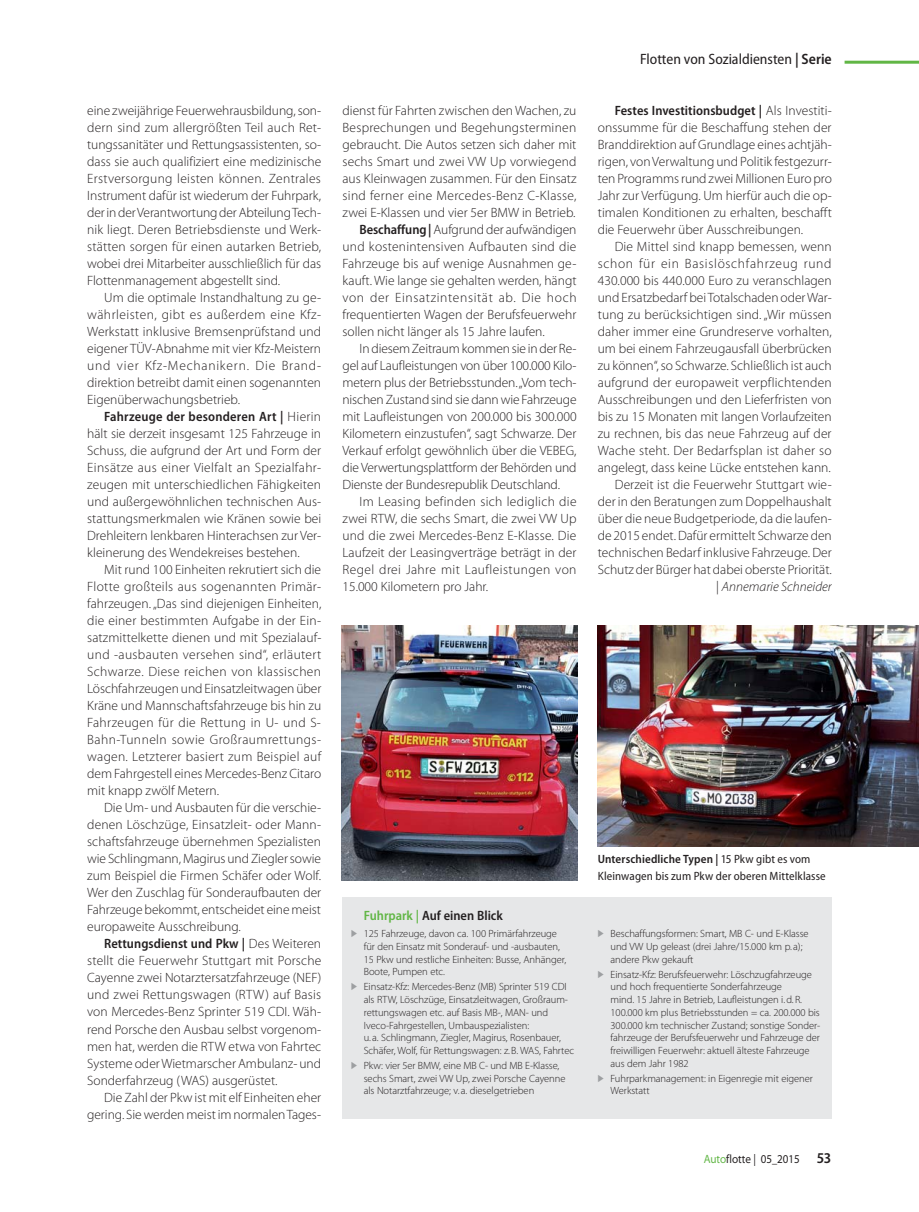
<style>
.page{position:relative;width:919px;height:1212px;background:#fff}
.page>*{position:absolute;margin:0;border:0;box-sizing:border-box;transform-origin:0 0}
.t1{font:semi-condensed 15px "Myriad Pro";color:#231f20}
.t2{font:300 13.5px/17px "Myriad Pro";color:#231f20;text-align:justify}
.t3{font:300 13.5px "Myriad Pro";letter-spacing:.02em;color:#231f20}
.t4{font:300 13.5px "Myriad Pro";letter-spacing:.025em;color:#231f20}
.t5{font:300 13.5px "Myriad Pro";letter-spacing:.03em;color:#231f20}
.t6{font:300 13.5px "Myriad Pro";letter-spacing:.05em;color:#231f20}
.t7{font:600 semi-condensed 13.5px "Myriad Pro";color:#231f20}
.t8{font:semi-condensed 12px/17px "Myriad Pro";letter-spacing:.01em;color:#231f20}
.t9{font:semi-expanded 12px "Myriad Pro";color:#231f20;scale:.85 1}
.t10{font:300 10.5px/12.8px "Myriad Pro";letter-spacing:-.005em;color:#231f20}
.s1{font-weight:600;font-stretch:semi-condensed}
.s2{color:#61b645}
.s3{font-weight:600}
.s4{font-style:italic}
.s5{font-weight:600;font-stretch:semi-condensed;font-size:15px}
</style>
<div class="page">
<div style="left:342px;top:897px;width:489px;height:221px;background:#e6e7e8"></div>
<hr style="left:844px;top:61px;width:74px;height:3px;background:#61b645">
<img style="left:342px;top:625px;width:235px;height:255px">
<img style="left:597px;top:625px;width:321px;height:221px">
<p class="t2" style="left:87px;top:103px;width:235px">eine zweijährige Feuerwehrausbildung, son&shy;dern sind zum allergrößten Teil auch Ret&shy;tungssanitäter und Rettungsassistenten, so&shy;dass sie auch qualifiziert eine medizinische Erstversorgung leisten können. Zentrales Instrument dafür ist wiederum der Fuhrpark, der in der Verantwortung der Abteilung Tech&shy;nik liegt. Deren Betriebsdienste und Werk&shy;stätten sorgen für einen autarken Betrieb, wobei drei Mitarbeiter ausschließlich für das Flottenmanagement abgestellt sind.</p>
<p class="t2" style="left:87px;top:290px;width:235px;text-indent:17px">Um die optimale Instandhaltung zu ge&shy;währleisten, gibt es außerdem eine Kfz-Werkstatt inklusive Bremsenprüfstand und eigener TÜV-Abnahme mit vier Kfz-Meistern und vier Kfz-Mechanikern. Die Brand&shy;direktion betreibt damit einen sogenannten Eigenüberwachungsbetrieb.</p>
<p class="t2" style="left:87px;top:409px;width:236px;text-indent:17px"><span class="s1">Fahrzeuge der besonderen Art |</span> Hierin hält sie derzeit insgesamt 125 Fahrzeuge in Schuss, die aufgrund der Art und Form der Einsätze aus einer Vielfalt an Spezialfahr&shy;zeugen mit unterschiedlichen Fähigkeiten und außergewöhnlichen technischen Aus&shy;stattungsmerkmalen wie Kränen sowie bei Drehleitern lenkbaren Hinterachsen zur Ver&shy;kleinerung des Wendekreises bestehen.</p>
<p class="t2" style="left:87px;top:562px;width:236px;text-indent:17px">Mit rund 100 Einheiten rekrutiert sich die Flotte großteils aus sogenannten Primär&shy;fahrzeugen. „Das sind diejenigen Einheiten, die einer bestimmten Aufgabe in der Ein&shy;satzmittelkette dienen und mit Spezialauf&shy;und -ausbauten versehen sind“, erläutert Schwarze. Diese reichen von klassischen Löschfahrzeugen und Einsatzleitwagen über Kräne und Mannschaftsfahrzeuge bis hin zu Fahrzeugen für die Rettung in U- und S-Bahn-Tunneln sowie Großraumrettungs&shy;wagen. Letzterer basiert zum Beispiel auf dem Fahrgestell eines Mercedes-Benz Citaro mit knapp zwölf Metern.</p>
<p class="t2" style="left:87px;top:801px;width:235px;text-indent:17px">Die Um- und Ausbauten für die verschie&shy;denen Löschzüge, Einsatzleit- oder Mann&shy;schaftsfahrzeuge übernehmen Spezialisten wie Schlingmann, Magirus und Ziegler sowie zum Beispiel die Firmen Schäfer oder Wolf.<br>Wer den Zuschlag für Sonderaufbauten der Fahrzeuge bekommt, entscheidet eine meist europaweite Ausschreibung.</p>
<p class="t2" style="left:87px;top:937px;width:235px;text-indent:17px"><span class="s1">Rettungsdienst und Pkw |</span> Des Weiteren stellt die Feuerwehr Stuttgart mit Porsche Cayenne zwei Notarztersatzfahrzeuge (NEF) und zwei Rettungswagen (RTW) auf Basis von Mercedes-Benz Sprinter 519 CDI. Wäh&shy;rend Porsche den Ausbau selbst vorgenom&shy;men hat, werden die RTW etwa von Fahrtec Systeme oder Wietmarscher Ambulanz- und Sonderfahrzeug (WAS) ausgerüstet.</p>
<p class="t2" style="left:87px;top:1090px;width:235px;text-align:right">Die Zahl der Pkw ist mit elf Einheiten eher gering. Sie werden meist im normalen Tages-</p>
<p class="t2" style="left:342px;top:103px;width:235px">dienst für Fahrten zwischen den Wachen, zu</p>
<p class="t3" style="left:342px;top:122px;width:235px">Besprechungen und Begehungsterminen</p>
<p class="t2" style="left:342px;top:137px;width:235px">gebraucht. Die Autos setzen sich daher mit</p>
<p class="t2" style="left:342px;top:154px;width:235px">sechs Smart und zwei VW Up vorwiegend</p>
<p class="t2" style="left:342px;top:171px;width:235px">aus Kleinwagen zusammen. Für den Einsatz</p>
<p class="t4" style="left:342px;top:190px;width:235px">sind ferner eine Mercedes-Benz C-Klasse,</p>
<p class="t2" style="left:342px;top:205px;width:235px">zwei E-Klassen und vier 5er BMW in Betrieb.</p>
<p class="t2" style="left:359px;top:222px;width:218px"><span class="s1">Beschaffung |</span> Aufgrund der aufwändigen</p>
<p class="t3" style="left:342px;top:241px;width:235px">und kostenintensiven Aufbauten sind die</p>
<p class="t2" style="left:342px;top:256px;width:235px">Fahrzeuge bis auf wenige Ausnahmen ge-</p>
<p class="t2" style="left:342px;top:273px;width:235px">kauft. Wie lange sie gehalten werden, hängt</p>
<p class="t6" style="left:342px;top:292px;width:235px">von der Einsatzintensität ab. Die hoch</p>
<p class="t2" style="left:342px;top:307px;width:235px">frequentierten Wagen der Berufsfeuerwehr</p>
<p class="t2" style="left:342px;top:324px;width:204px">sollen nicht länger als 15 Jahre laufen.</p>
<p class="t2" style="left:359px;top:341px;width:218px">In diesem Zeitraum kommen sie in der Re-</p>
<p class="t2" style="left:342px;top:358px;width:235px">gel auf Laufleistungen von über 100.000 Kilo-</p>
<p class="t2" style="left:342px;top:375px;width:235px">metern plus der Betriebsstunden. „Vom tech-</p>
<p class="t2" style="left:342px;top:392px;width:235px">nischen Zustand sind sie dann wie Fahrzeuge</p>
<p class="t2" style="left:342px;top:409px;width:235px">mit Laufleistungen von 200.000 bis 300.000</p>
<p class="t2" style="left:342px;top:426px;width:235px">Kilometern einzustufen“, sagt Schwarze. Der</p>
<p class="t2" style="left:342px;top:443px;width:235px">Verkauf erfolgt gewöhnlich über die VEBEG,</p>
<p class="t2" style="left:342px;top:460px;width:235px">die Verwertungsplattform der Behörden und</p>
<p class="t2" style="left:342px;top:477px;width:219px">Dienste der Bundesrepublik Deutschland.</p>
<p class="t3" style="left:359px;top:496px;width:218px">Im Leasing befinden sich lediglich die</p>
<p class="t2" style="left:342px;top:511px;width:235px">zwei RTW, die sechs Smart, die zwei VW Up</p>
<p class="t2" style="left:342px;top:528px;width:235px">und die zwei Mercedes-Benz E-Klasse. Die</p>
<p class="t2" style="left:342px;top:545px;width:235px">Laufzeit der Leasingverträge beträgt in der</p>
<p class="t5" style="left:342px;top:564px;width:235px">Regel drei Jahre mit Laufleistungen von</p>
<p class="t2" style="left:342px;top:579px;width:147px">15.000 Kilometern pro Jahr.</p>
<p class="t7" style="left:364px;top:910px;width:140px"><span class="s2">Fuhrpark |</span> Auf einen Blick</p>
<p class="t10" style="left:364px;top:928px;width:204px">125 Fahrzeuge, davon ca. 100 Primärfahrzeuge für den Einsatz mit Sonderauf- und -ausbauten, 15 Pkw und restliche Einheiten: Busse, Anhänger, Boote, Pumpen etc.</p>
<p class="t10" style="left:364px;top:981px;width:212px">Einsatz-Kfz: Mercedes-Benz (MB) Sprinter 519 CDI als RTW, Löschzüge, Einsatzleitwagen, Großraum&shy;rettungswagen etc. auf Basis MB-, MAN- und Iveco-Fahrgestellen, Umbauspezialisten:<br>u. a. Schlingmann, Ziegler, Magirus, Rosenbauer, Schäfer, Wolf, für Rettungswagen: z. B. WAS, Fahrtec</p>
<p class="t10" style="left:364px;top:1060px;width:203px">Pkw: vier 5er BMW, eine MB C- und MB E-Klasse, sechs Smart, zwei VW Up, zwei Porsche Cayenne als Notarztfahrzeuge; v. a. dieselgetrieben</p>
<p class="t1" style="left:640px;top:53px;width:193px">Flotten von Sozialdiensten <span class="s3">| Serie</span></p>
<p class="t2" style="left:597px;top:103px;width:235px;text-indent:17px"><span class="s1">Festes Investitionsbudget |</span> Als Investiti&shy;onssumme für die Beschaffung stehen der Branddirektion auf Grundlage eines achtjäh&shy;rigen, von Verwaltung und Politik festgezurr&shy;ten Programms rund zwei Millionen Euro pro Jahr zur Verfügung. Um hierfür auch die op&shy;timalen Konditionen zu erhalten, beschafft die Feuerwehr über Ausschreibungen.</p>
<p class="t2" style="left:597px;top:239px;width:235px;text-align:right">Die Mittel sind knapp bemessen, wenn schon für ein Basislöschfahrzeug rund 430.000 bis 440.000 Euro zu veranschlagen und Ersatzbedarf bei Totalschaden oder War&shy;tung zu berücksichtigen sind. „Wir müssen daher immer eine Grundreserve vorhalten, um bei einem Fahrzeugausfall überbrücken zu können“, so Schwarze. Schließlich ist auch aufgrund der europaweit verpflichtenden Ausschreibungen und den Lieferfristen von bis zu 15 Monaten mit langen Vorlaufzeiten zu rechnen, bis das neue Fahrzeug auf der Wache steht. Der Bedarfsplan ist daher so angelegt, dass keine Lücke entstehen kann.<br>Derzeit ist die Feuerwehr Stuttgart wie&shy;der in den Beratungen zum Doppelhaushalt über die neue Budgetperiode, da die laufen&shy;de 2015 endet. Dafür ermittelt Schwarze den technischen Bedarf inklusive Fahrzeuge. Der Schutz der Bürger hat dabei oberste Priorität. | <span class="s4">Annemarie Schneider</span></p>
<p class="t8" style="left:597px;top:852px;width:229px"><span class="s3">Unterschiedliche Typen |</span> 15 Pkw gibt es vom<br>Kleinwagen bis zum Pkw der oberen Mittelklasse</p>
<p class="t10" style="left:610px;top:928px;width:200px">Beschaffungsformen: Smart, MB C- und E-Klasse und VW Up geleast (drei Jahre/15.000 km p. a); andere Pkw gekauft</p>
<p class="t10" style="left:610px;top:969px;width:211px">Einsatz-Kfz: Berufsfeuerwehr: Löschzugfahrzeuge und hoch frequentierte Sonderfahrzeuge<br>mind. 15 Jahre in Betrieb, Laufleistungen i. d. R.<br>100.000 km plus Betriebsstunden = ca. 200.000 bis 300.000 km technischer Zustand; sonstige Sonder&shy;fahrzeuge der Berufsfeuerwehr und Fahrzeuge der freiwilligen Feuerwehr: aktuell älteste Fahrzeuge aus dem Jahr 1982</p>
<p class="t10" style="left:610px;top:1073px;width:204px">Fuhrparkmanagement: in Eigenregie mit eigener<br>Werkstatt</p>
<p class="t9" style="left:703px;top:1151px;width:152px"><span class="s2">Auto</span>flotte | 05_2015 <span class="s5">53</span></p>
</div>
